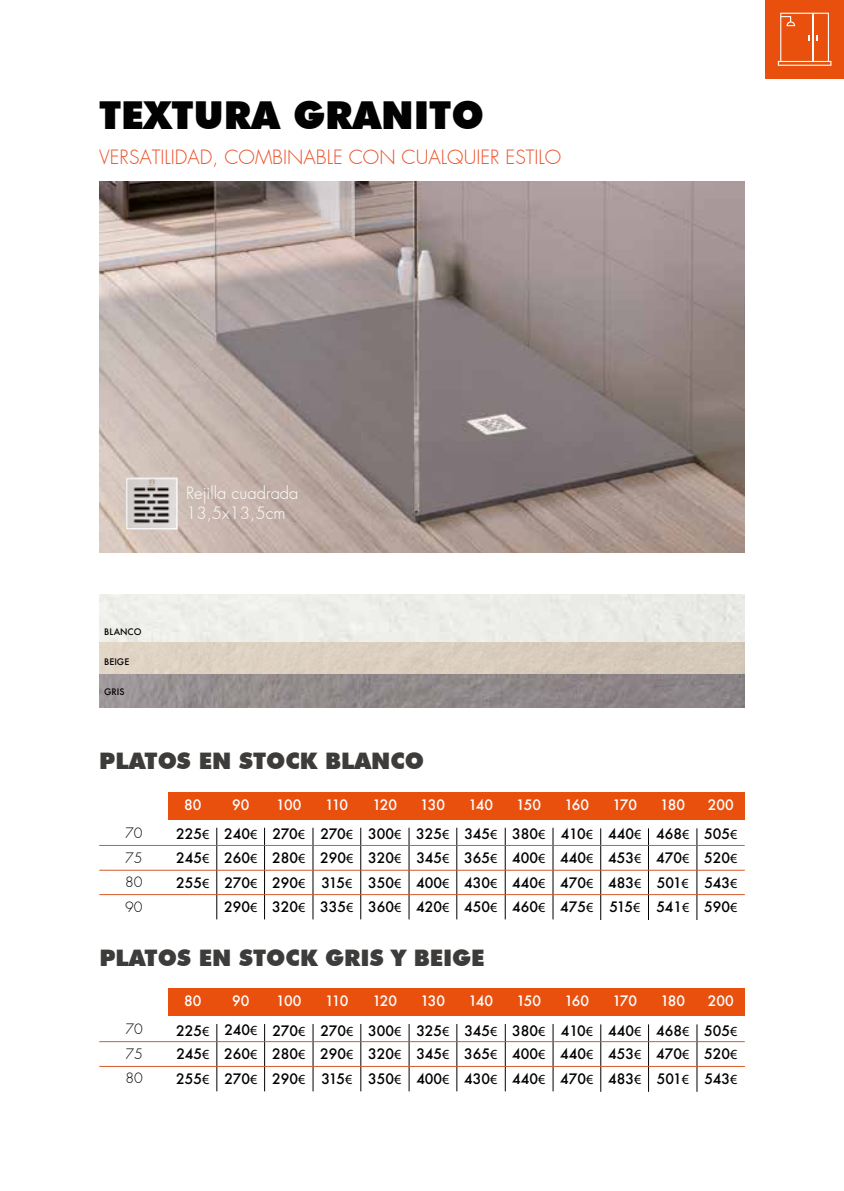
<style>
.page{position:relative;width:844px;height:1191px;background:#fff}
.page>*{position:absolute;margin:0;border:0;box-sizing:border-box;transform-origin:0 0}
.t1{font:900 38.5px "Futura BT";color:#020203}
.t2{font:900 22.75px "Futura BT";color:#3d3c3b}
.t3{font:300 19.25px "Futura";color:#e95129}
.t4{font:300 16.62px/19.9px "Futura";color:#fff}
.t5{font:500 14px/24.3px "Futura";color:#000;text-align:justify}
.t6{font:500 14px "Futura";color:#fff}
.t7{font:300 14px/24.5px "Futura";color:#000;text-align:justify}
.t8{font:500 8.75px "Futura";color:#000}
.s1{font-family:"Myriad Pro";font-weight:400}
</style>
<div class="page">
<div style="left:765px;top:0;width:78px;height:78px;background:#e9500e"></div>
<svg style="left:777px;top:61px;width:54px;height:5px"></svg>
<hr style="left:778px;top:62px;width:52px;height:3px;background:#fff">
<svg style="left:780px;top:13px;width:48px;height:49px"></svg>
<img style="left:99px;top:594px;width:645px;height:113px">
<img style="left:99px;top:181px;width:645px;height:371px">
<img style="left:126px;top:478px;width:52px;height:51px">
<div style="left:127px;top:478px;width:50px;height:51px;border:1px solid #fff"></div>
<div style="left:169px;top:792px;width:575px;height:27px;background:#e9500e"></div>
<hr style="left:216px;top:827px;width:1px;height:92px;background:#000">
<hr style="left:264px;top:827px;width:1px;height:92px;background:#000">
<hr style="left:312px;top:827px;width:1px;height:92px;background:#000">
<hr style="left:360px;top:827px;width:1px;height:92px;background:#000">
<hr style="left:408px;top:827px;width:1px;height:92px;background:#000">
<hr style="left:456px;top:827px;width:1px;height:92px;background:#000">
<hr style="left:505px;top:827px;width:1px;height:92px;background:#000">
<hr style="left:552px;top:827px;width:1px;height:92px;background:#000">
<hr style="left:600px;top:828px;width:1px;height:92px;background:#000">
<hr style="left:648px;top:828px;width:1px;height:92px;background:#000">
<hr style="left:696px;top:828px;width:1px;height:92px;background:#000">
<hr style="left:99px;top:845px;width:645px;height:1px;background:#d75b2a">
<hr style="left:99px;top:870px;width:645px;height:1px;background:#d75b2a">
<hr style="left:99px;top:894px;width:645px;height:1px;background:#d75b2a">
<div style="left:169px;top:988px;width:575px;height:27px;background:#e9500e"></div>
<hr style="left:216px;top:1024px;width:1px;height:67px;background:#000">
<hr style="left:264px;top:1024px;width:1px;height:67px;background:#000">
<hr style="left:313px;top:1024px;width:1px;height:67px;background:#000">
<hr style="left:360px;top:1024px;width:1px;height:67px;background:#000">
<hr style="left:408px;top:1024px;width:1px;height:67px;background:#000">
<hr style="left:456px;top:1024px;width:1px;height:67px;background:#000">
<hr style="left:505px;top:1024px;width:1px;height:67px;background:#000">
<hr style="left:552px;top:1024px;width:1px;height:67px;background:#000">
<hr style="left:600px;top:1024px;width:1px;height:67px;background:#000">
<hr style="left:648px;top:1024px;width:1px;height:67px;background:#000">
<hr style="left:696px;top:1024px;width:1px;height:67px;background:#000">
<hr style="left:99px;top:1041px;width:645px;height:1px;background:#d75b2a">
<hr style="left:99px;top:1066px;width:645px;height:1px;background:#d75b2a">
<h1 class="t1" style="left:99px;top:92px;width:386px">TEXTURA GRANITO</h1>
<h3 class="t3" style="left:99px;top:144px;width:463px">VERSATILIDAD, COMBINABLE CON CUALQUIER ESTILO</h3>
<p class="t8" style="left:104px;top:626px;width:39px">BLANCO</p>
<p class="t8" style="left:104px;top:655px;width:27px">BEIGE</p>
<p class="t8" style="left:104px;top:685px;width:22px">GRIS</p>
<p class="t4" style="left:186px;top:483px;width:114px">Rejilla cuadrada<br>13,5x13,5cm</p>
<h2 class="t2" style="left:99px;top:747px;width:326px">PLATOS EN STOCK BLANCO</h2>
<p class="t7" style="left:125px;top:821px;width:19px">70<br>75<br>80<br>90</p>
<p class="t6" style="left:184px;top:795px;width:19px">80</p>
<p class="t6" style="left:232px;top:795px;width:19px">90</p>
<p class="t6" style="left:276px;top:795px;width:27px">100</p>
<p class="t6" style="left:325px;top:795px;width:25px">110</p>
<p class="t6" style="left:372px;top:795px;width:26px">120</p>
<p class="t6" style="left:420px;top:795px;width:26px">130</p>
<p class="t6" style="left:468px;top:795px;width:26px">140</p>
<p class="t6" style="left:516px;top:795px;width:26px">150</p>
<p class="t6" style="left:564px;top:795px;width:26px">160</p>
<p class="t6" style="left:612px;top:795px;width:26px">170</p>
<p class="t6" style="left:660px;top:795px;width:26px">180</p>
<p class="t6" style="left:707px;top:795px;width:27px">200</p>
<p class="t5" style="left:176px;top:821px;width:35px">225<span class="s1">€ </span>245<span class="s1">€ </span>255<span class="s1">€</span></p>
<p class="t5" style="left:224px;top:821px;width:35px">240<span class="s1">€ </span>260<span class="s1">€ </span>270<span class="s1">€ </span>290<span class="s1">€</span></p>
<p class="t5" style="left:272px;top:821px;width:35px">270<span class="s1">€ </span>280<span class="s1">€ </span>290<span class="s1">€ </span>320<span class="s1">€</span></p>
<p class="t5" style="left:320px;top:821px;width:35px">270<span class="s1">€ </span>290<span class="s1">€ </span>315<span class="s1">€ </span>335<span class="s1">€</span></p>
<p class="t5" style="left:368px;top:821px;width:35px">300<span class="s1">€ </span>320<span class="s1">€ </span>350<span class="s1">€ </span>360<span class="s1">€</span></p>
<p class="t5" style="left:416px;top:821px;width:35px">325<span class="s1">€ </span>345<span class="s1">€ </span>400<span class="s1">€ </span>420<span class="s1">€</span></p>
<p class="t5" style="left:464px;top:821px;width:35px">345<span class="s1">€ </span>365<span class="s1">€ </span>430<span class="s1">€ </span>450<span class="s1">€</span></p>
<p class="t5" style="left:512px;top:821px;width:35px">380<span class="s1">€ </span>400<span class="s1">€ </span>440<span class="s1">€ </span>460<span class="s1">€</span></p>
<p class="t5" style="left:560px;top:821px;width:35px">410<span class="s1">€ </span>440<span class="s1">€ </span>470<span class="s1">€ </span>475<span class="s1">€</span></p>
<p class="t5" style="left:608px;top:821px;width:35px">440<span class="s1">€ </span>453<span class="s1">€ </span>483<span class="s1">€ </span>515<span class="s1">€</span></p>
<p class="t5" style="left:656px;top:821px;width:35px">468<span class="s1">€ </span>470<span class="s1">€ </span>501<span class="s1">€ </span>541<span class="s1">€</span></p>
<p class="t5" style="left:704px;top:821px;width:35px">505<span class="s1">€ </span>520<span class="s1">€ </span>543<span class="s1">€ </span>590<span class="s1">€</span></p>
<h2 class="t2" style="left:99px;top:944px;width:387px">PLATOS EN STOCK GRIS Y BEIGE</h2>
<p class="t7" style="left:125px;top:1017px;width:19px">70<br>75<br>80</p>
<p class="t6" style="left:184px;top:991px;width:19px">80</p>
<p class="t6" style="left:232px;top:991px;width:19px">90</p>
<p class="t6" style="left:276px;top:991px;width:27px">100</p>
<p class="t6" style="left:325px;top:991px;width:25px">110</p>
<p class="t6" style="left:372px;top:991px;width:26px">120</p>
<p class="t6" style="left:420px;top:991px;width:26px">130</p>
<p class="t6" style="left:468px;top:991px;width:26px">140</p>
<p class="t6" style="left:516px;top:991px;width:26px">150</p>
<p class="t6" style="left:564px;top:991px;width:26px">160</p>
<p class="t6" style="left:612px;top:991px;width:26px">170</p>
<p class="t6" style="left:660px;top:991px;width:26px">180</p>
<p class="t6" style="left:707px;top:991px;width:27px">200</p>
<p class="t5" style="left:176px;top:1018px;width:35px">225<span class="s1">€ </span>245<span class="s1">€ </span>255<span class="s1">€</span></p>
<p class="t5" style="left:224px;top:1017px;width:35px">240<span class="s1">€ </span>260<span class="s1">€ </span>270<span class="s1">€</span></p>
<p class="t5" style="left:272px;top:1017px;width:35px">270<span class="s1">€ </span>280<span class="s1">€ </span>290<span class="s1">€</span></p>
<p class="t5" style="left:320px;top:1017px;width:35px">270<span class="s1">€ </span>290<span class="s1">€ </span>315<span class="s1">€</span></p>
<p class="t5" style="left:368px;top:1017px;width:35px">300<span class="s1">€ </span>320<span class="s1">€ </span>350<span class="s1">€</span></p>
<p class="t5" style="left:416px;top:1017px;width:35px">325<span class="s1">€ </span>345<span class="s1">€ </span>400<span class="s1">€</span></p>
<p class="t5" style="left:464px;top:1017px;width:35px">345<span class="s1">€ </span>365<span class="s1">€ </span>430<span class="s1">€</span></p>
<p class="t5" style="left:512px;top:1017px;width:35px">380<span class="s1">€ </span>400<span class="s1">€ </span>440<span class="s1">€</span></p>
<p class="t5" style="left:560px;top:1017px;width:35px">410<span class="s1">€ </span>440<span class="s1">€ </span>470<span class="s1">€</span></p>
<p class="t5" style="left:608px;top:1017px;width:35px">440<span class="s1">€ </span>453<span class="s1">€ </span>483<span class="s1">€</span></p>
<p class="t5" style="left:656px;top:1017px;width:35px">468<span class="s1">€ </span>470<span class="s1">€ </span>501<span class="s1">€</span></p>
<p class="t5" style="left:704px;top:1017px;width:35px">505<span class="s1">€ </span>520<span class="s1">€ </span>543<span class="s1">€</span></p>
</div>
